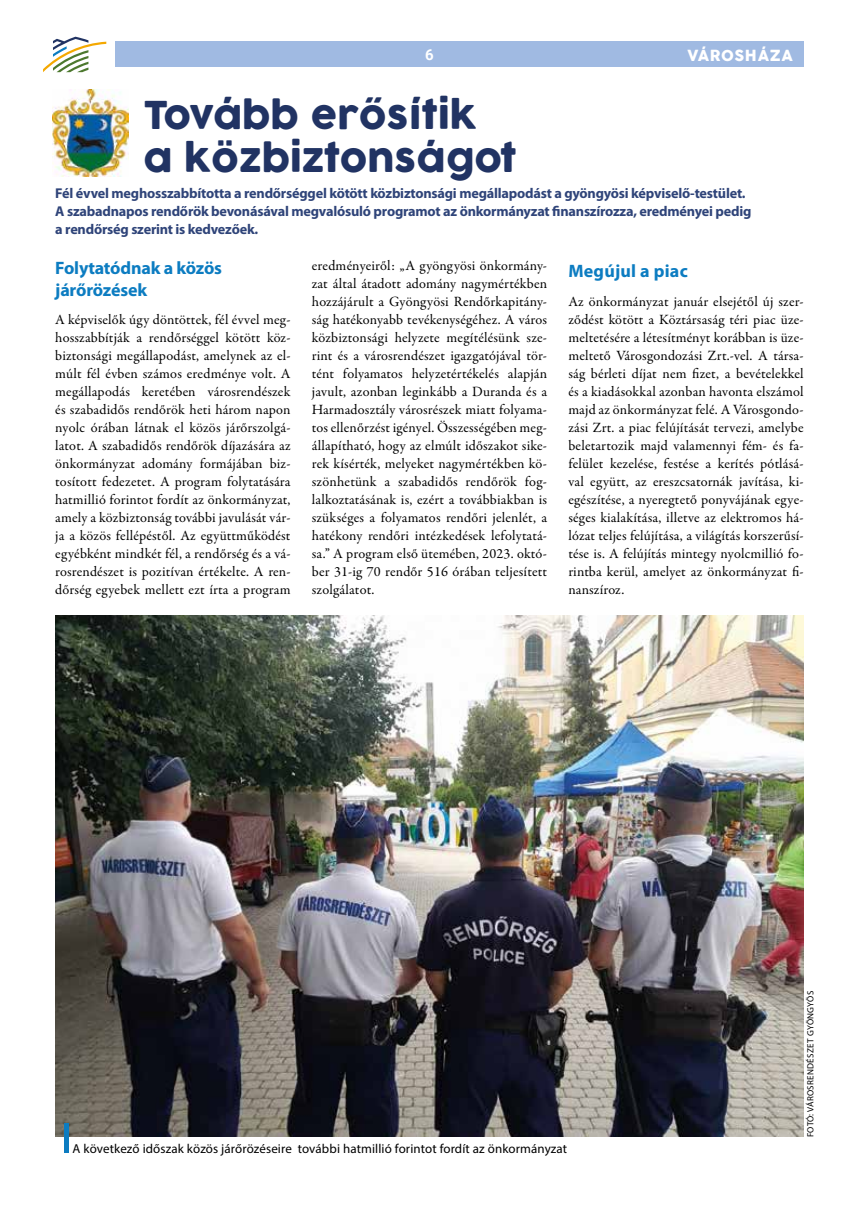
<style>
.page{position:relative;width:859px;height:1217px;background:#fff}
.page>*{position:absolute;margin:0;border:0;box-sizing:border-box;transform-origin:0 0}
.t1{font:37.5px/43.5px "Cocogoose";color:#213363}
.t2{font:700 18px/22.5px "Myriad Pro";letter-spacing:-.01em;color:#0c7cc1}
.t3{font:700 18px "Myriad Pro";letter-spacing:.01em;color:#0c7cc1}
.t4{font:15px "Cocogoose";letter-spacing:.05em;color:#fff}
.t5{font:700 15px "Roboto";color:#fff}
.t6{font:14.25px/18px "Garamond Premr Pro";letter-spacing:.01em;color:#000;text-align:justify}
.t7{font:700 14.25px/18px "Myriad Pro";letter-spacing:-.015em;color:#2f4479}
.t8{font:12.9px "Myriad Pro";letter-spacing:.01em;color:#000}
.t9{font:9px "Myriad Pro";letter-spacing:.03em;color:#000}
</style>
<div class="page">
<svg style="left:43px;top:37px;width:63px;height:35px"></svg>
<div style="left:115px;top:41px;width:689px;height:26px;background:#a0bae2"></div>
<img style="left:53px;top:90px;width:75px;height:86px">
<img style="left:55px;top:615px;width:749px;height:521px">
<div style="left:64px;top:1123px;width:5px;height:29px;background:#0c7cc1"></div>
<p class="t5" style="left:425px;top:44px;width:10px">6</p>
<p class="t4" style="left:687px;top:45px;width:107px">VÁROSHÁZA</p>
<h1 class="t1" style="left:143px;top:95px;width:375px">Tovább erősítik<br>a közbiztonságot</h1>
<p class="t7" style="left:55px;top:184px;width:698px">Fél évvel meghosszabbította a rendőrséggel kötött közbiztonsági megállapodást a gyöngyösi képviselő-testület.<br>A szabadnapos rendőrök bevonásával megvalósuló programot az önkormányzat finanszírozza, eredményei pedig a rendőrség szerint is kedvezőek.</p>
<p class="t2" style="left:55px;top:256px;width:168px">Folytatódnak a közös járőrözések</p>
<p class="t6" style="left:55px;top:311px;width:237px">A képviselők úgy döntöttek, fél évvel meg&shy;hosszabbítják a rendőrséggel kötött köz&shy;biztonsági megállapodást, amelynek az el&shy;múlt fél évben számos eredménye volt. A megállapodás keretében városrendészek és szabadidős rendőrök heti három napon nyolc órában látnak el közös járőrszolgá&shy;latot. A szabadidős rendőrök díjazására az önkormányzat adomány formájában biz&shy;tosított fedezetet. A program folytatására hatmillió forintot fordít az önkormányzat, amely a közbiztonság további javulását vár&shy;ja a közös fellépéstől. Az együttműködést egyébként mindkét fél, a rendőrség és a vá&shy;rosrendészet is pozitívan értékelte. A ren&shy;dőrség egyebek mellett ezt írta a program</p>
<p class="t6" style="left:312px;top:257px;width:237px">eredményeiről: „A gyöngyösi önkormány&shy;zat által átadott adomány nagymértékben hozzájárult a Gyöngyösi Rendőrkapitány&shy;ság hatékonyabb tevékenységéhez. A város közbiztonsági helyzete megítélésünk sze&shy;rint és a városrendészet igazgatójával tör&shy;tént folyamatos helyzetértékelés alapján javult, azonban leginkább a Duranda és a Harmadosztály városrészek miatt folyama&shy;tos ellenőrzést igényel. Összességében meg&shy;állapítható, hogy az elmúlt időszakot sike&shy;rek kísérték, melyeket nagymértékben kö&shy;szönhetünk a szabadidős rendőrök fog&shy;lalkoztatásának is, ezért a továbbiakban is szükséges a folyamatos rendőri jelenlét, a hatékony rendőri intézkedések lefolytatá&shy;sa.” A program első ütemében, 2023. októ&shy;ber 31-ig 70 rendőr 516 órában teljesített szolgálatot.</p>
<p class="t3" style="left:568px;top:259px;width:121px">Megújul a piac</p>
<p class="t6" style="left:568px;top:293px;width:237px">Az önkormányzat január elsejétől új szer&shy;ződést kötött a Köztársaság téri piac üze&shy;meltetésére a létesítményt korábban is üze&shy;meltető Városgondozási Zrt.-vel. A társa&shy;ság bérleti díjat nem fizet, a bevételekkel és a kiadásokkal azonban havonta elszámol majd az önkormányzat felé. A Városgondo&shy;zási Zrt. a piac felújítását tervezi, amelybe beletartozik majd valamennyi fém- és fa&shy;felület kezelése, festése a kerítés pótlásá&shy;val együtt, az ereszcsatornák javítása, ki&shy;egészítése, a nyeregtető ponyvájának egye&shy;séges kialakítása, illetve az elektromos há&shy;lózat teljes felújítása, a világítás korszerűsí&shy;tése is. A felújítás mintegy nyolcmillió fo&shy;rintba kerül, amelyet az önkormányzat fi&shy;nanszíroz.</p>
<p class="t8" style="left:73px;top:1140px;width:496px">A következő időszak közös járőrözéseire további hatmillió forintot fordít az önkormányzat</p>
<p class="t9" style="left:805px;top:1136px;width:148px;rotate:-90deg">FOTÓ: VÁROSRENDÉSZET GYÖNGYÖS</p>
</div>
